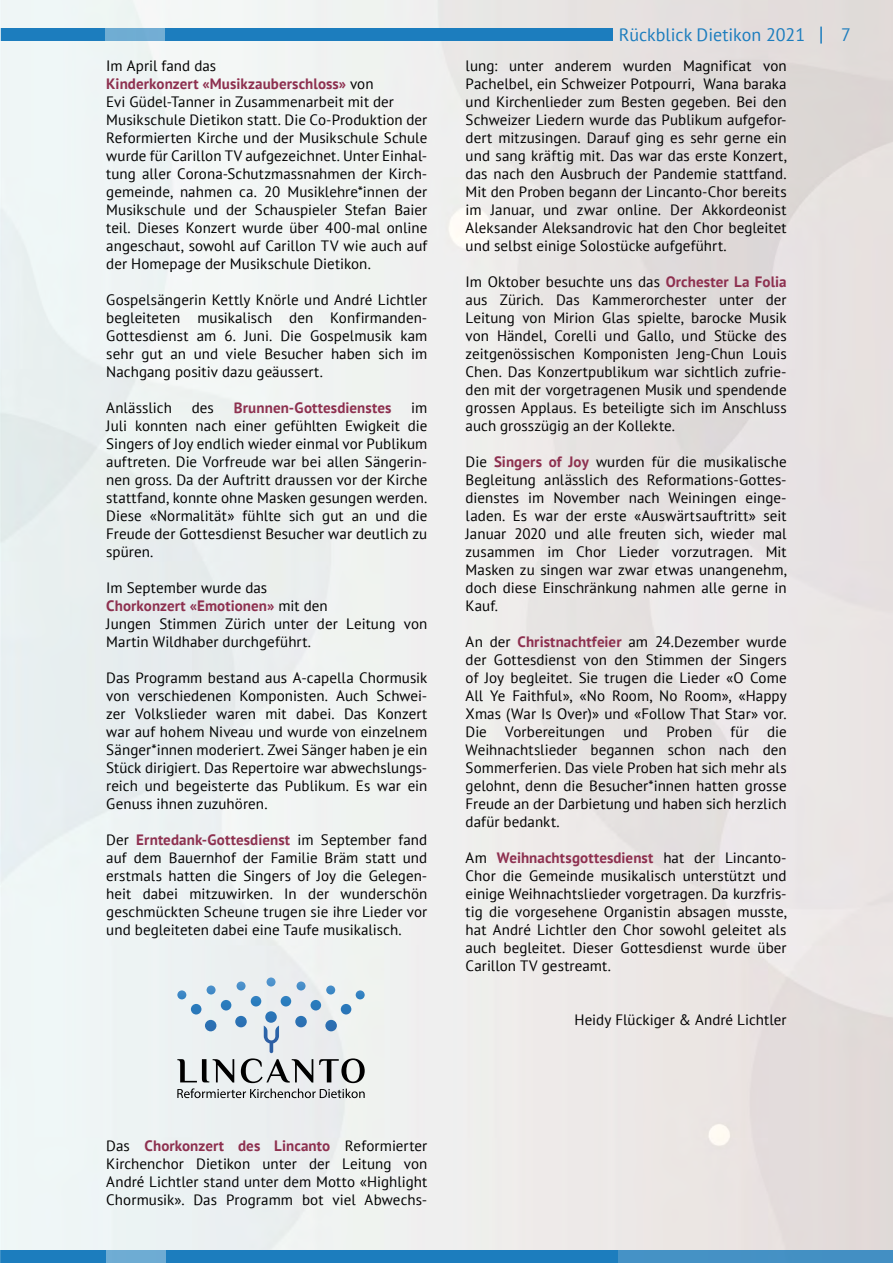
<style>
.page{position:relative;width:893px;height:1263px;background:#fff}
.page>*{position:absolute;margin:0;border:0;box-sizing:border-box;transform-origin:0 0}
.t1{font:18px "PT Sans";color:#1c7dbe}
.t2{font:15px/18px "PT Sans";letter-spacing:.005em;color:#000;text-align:justify}
.t3{font:700 15px "PT Sans";letter-spacing:.005em;color:#8d304f}
.s1{font-weight:700;color:#8d304f}
</style>
<div class="page">
<img style="left:0;top:0;width:893px;height:1250px">
<div style="left:0;top:1250px;width:105px;height:13px;background:#1c7dbe"></div>
<div style="left:166px;top:1250px;width:451px;height:13px;background:#1c7dbe"></div>
<div style="left:617px;top:1250px;width:276px;height:13px;background:#4591c5"></div>
<div style="left:105px;top:1250px;width:61px;height:13px;background:#6eacd3"></div>
<svg style="left:820px;top:27px;width:2px;height:17px"></svg>
<div style="left:0;top:28px;width:104px;height:12px;background:#1c7dbe"></div>
<div style="left:165px;top:28px;width:447px;height:12px;background:#1c7dbe"></div>
<div style="left:104px;top:28px;width:61px;height:12px;background:#70add3"></div>
<svg style="left:0;top:1250px;width:1px;height:13px"></svg>
<svg style="left:177px;top:977px;width:188px;height:121px;background:#cbd3d9"></svg>
<p class="t2" style="left:106px;top:56px;width:323px;text-align:left">Im April fand das<br><span class="s1">Kinderkonzert «Musikzauberschloss»</span> von<br>Evi Güdel-Tanner in Zusammenarbeit mit der Musikschule Dietikon statt. Die Co-Produktion der Reformierten Kirche und der Musikschule Schule wurde für Carillon TV aufgezeichnet. Unter Einhal&shy;tung aller Corona-Schutzmassnahmen der Kirch&shy;gemeinde, nahmen ca. 20 Musiklehre*innen der Musikschule und der Schauspieler Stefan Baier teil. Dieses Konzert wurde über 400-mal online angeschaut, sowohl auf Carillon TV wie auch auf der Homepage der Musikschule Dietikon.</p>
<p class="t2" style="left:106px;top:290px;width:323px">Gospelsängerin Kettly Knörle und André Lichtler begleiteten musikalisch den Konfirmanden-Gottesdienst am 6. Juni. Die Gospelmusik kam sehr gut an und viele Besucher haben sich im Nachgang positiv dazu geäussert.</p>
<p class="t2" style="left:106px;top:398px;width:67px">Anlässlich</p>
<p class="t2" style="left:192px;top:398px;width:24px">des</p>
<p class="t3" style="left:234px;top:398px;width:159px">Brunnen-Gottesdienstes</p>
<p class="t2" style="left:106px;top:398px;width:323px;text-indent:305px">im Juli konnten nach einer gefühlten Ewigkeit die Singers of Joy endlich wieder einmal vor Publikum auftreten. Die Vorfreude war bei allen Sängerin&shy;nen gross. Da der Auftritt draussen vor der Kirche stattfand, konnte ohne Masken gesungen werden.<br>Diese «Normalität» fühlte sich gut an und die Freude der Gottesdienst Besucher war deutlich zu spüren.</p>
<p class="t2" style="left:106px;top:578px;width:323px;text-align:left">Im September wurde das<br><span class="s1">Chorkonzert «Emotionen»</span> mit den<br>Jungen Stimmen Zürich unter der Leitung von Martin Wildhaber durchgeführt.</p>
<p class="t2" style="left:106px;top:668px;width:323px">Das Programm bestand aus A-capella Chormusik von verschiedenen Komponisten. Auch Schwei&shy;zer Volkslieder waren mit dabei. Das Konzert war auf hohem Niveau und wurde von einzelnem Sänger*innen moderiert. Zwei Sänger haben je ein Stück dirigiert. Das Repertoire war abwechslungs&shy;reich und begeisterte das Publikum. Es war ein Genuss ihnen zuzuhören.</p>
<p class="t2" style="left:106px;top:830px;width:323px">Der <span class="s1">Erntedank-Gottesdienst</span> im September fand auf dem Bauernhof der Familie Bräm statt und erstmals hatten die Singers of Joy die Gelegen&shy;heit dabei mitzuwirken. In der wunderschön geschmückten Scheune trugen sie ihre Lieder vor und begleiteten dabei eine Taufe musikalisch.</p>
<p class="t1" style="left:619px;top:23px;width:188px">Rückblick Dietikon 2021</p>
<p class="t1" style="left:841px;top:23px;width:11px">7</p>
<p class="t2" style="left:466px;top:56px;width:323px">lung: unter anderem wurden Magnificat von Pachelbel, ein Schweizer Potpourri, Wana baraka und Kirchenlieder zum Besten gegeben. Bei den Schweizer Liedern wurde das Publikum aufgefor&shy;dert mitzusingen. Darauf ging es sehr gerne ein und sang kräftig mit. Das war das erste Konzert, das nach den Ausbruch der Pandemie stattfand.<br>Mit den Proben begann der Lincanto-Chor bereits im Januar, und zwar online. Der Akkordeonist Aleksander Aleksandrovic hat den Chor begleitet und selbst einige Solostücke aufgeführt.</p>
<p class="t2" style="left:466px;top:272px;width:323px">Im Oktober besuchte uns das <span class="s1">Orchester La Folia </span>aus Zürich. Das Kammerorchester unter der Leitung von Mirion Glas spielte, barocke Musik von Händel, Corelli und Gallo, und Stücke des zeitgenössischen Komponisten Jeng-Chun Louis Chen. Das Konzertpublikum war sichtlich zufrie&shy;den mit der vorgetragenen Musik und spendende grossen Applaus. Es beteiligte sich im Anschluss auch grosszügig an der Kollekte.</p>
<p class="t2" style="left:466px;top:452px;width:323px">Die <span class="s1">Singers of Joy</span> wurden für die musikalische Begleitung anlässlich des Reformations-Gottes&shy;dienstes im November nach Weiningen einge&shy;laden. Es war der erste «Auswärtsauftritt» seit Januar 2020 und alle freuten sich, wieder mal zusammen im Chor Lieder vorzutragen. Mit Masken zu singen war zwar etwas unangenehm, doch diese Einschränkung nahmen alle gerne in Kauf.</p>
<p class="t2" style="left:466px;top:632px;width:323px">An der <span class="s1">Christnachtfeier</span> am 24.Dezember wurde der Gottesdienst von den Stimmen der Singers of Joy begleitet. Sie trugen die Lieder «O Come All Ye Faithful», «No Room, No Room», «Happy Xmas (War Is Over)» und «Follow That Star» vor.<br>Die Vorbereitungen und Proben für die Weihnachtslieder begannen schon nach den Sommerferien. Das viele Proben hat sich mehr als gelohnt, denn die Besucher*innen hatten grosse Freude an der Darbietung und haben sich herzlich dafür bedankt.</p>
<p class="t2" style="left:466px;top:848px;width:323px">Am <span class="s1">Weihnachtsgottesdienst</span> hat der Lincanto-Chor die Gemeinde musikalisch unterstützt und einige Weihnachtslieder vorgetragen. Da kurzfris&shy;tig die vorgesehene Organistin absagen musste, hat André Lichtler den Chor sowohl geleitet als auch begleitet. Dieser Gottesdienst wurde über Carillon TV gestreamt.</p>
<p class="t2" style="left:574px;top:1010px;width:214px">Heidy Flückiger &amp; André Lichtler</p>
<p class="t2" style="left:106px;top:1136px;width:323px">Das <span class="s1">Chorkonzert des Lincanto</span> Reformierter Kirchenchor Dietikon unter der Leitung von André Lichtler stand unter dem Motto «Highlight Chormusik». Das Programm bot viel Abwechs-</p>
</div>
